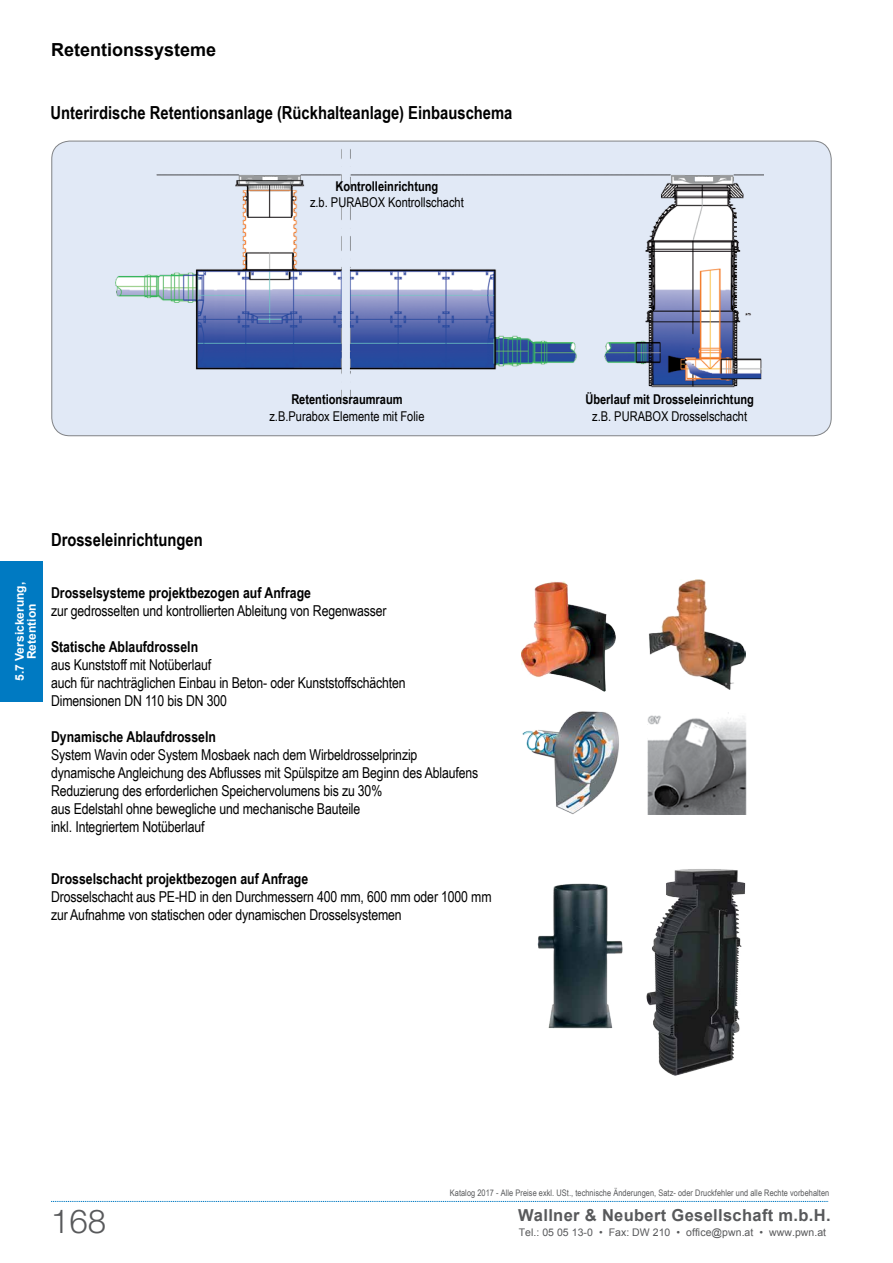
<style>
.page{position:relative;width:893px;height:1263px;background:#fff}
.page>*{position:absolute;margin:0;border:0;box-sizing:border-box;transform-origin:0 0}
.t1{font:300 33px "Helvetica Neue LT Std";color:#58595b}
.t2{font:700 18px "Arial Narrow";color:#000}
.t3{font:700 18px "Arial";color:#000}
.t4{font:700 16.5px "Arial";letter-spacing:.02em;color:#58595b}
.t5{font:15px/18px "Arial Narrow";letter-spacing:-.01em;color:#000}
.t6{font:700 15px "Arial Narrow";color:#000}
.t7{font:13.5px "Arial Narrow";color:#000}
.t8{font:700 13.5px "Arial Narrow";color:#000}
.t9{font:700 12px/12px "Arial";color:#fff;text-align:center}
.t10{font:10.5px "Arial";letter-spacing:.005em;color:#58595b}
.t11{font:9px "Arial Narrow";letter-spacing:.005em;color:#58595b}
</style>
<div class="page">
<div style="left:0;top:561px;width:43px;height:141px;background:#007ac2"></div>
<svg style="left:51px;top:1201px;width:777px;height:1px"></svg>
<div style="left:52px;top:141px;width:779px;height:295px;background:#e1e9f6;border-radius:18px"></div>
<img style="left:648px;top:712px;width:99px;height:103px">
<img style="left:521px;top:581px;width:95px;height:110px">
<img style="left:648px;top:579px;width:97px;height:110px">
<img style="left:522px;top:711px;width:97px;height:103px">
<img style="left:537px;top:883px;width:86px;height:146px">
<img style="left:646px;top:869px;width:100px;height:207px">
<img style="left:116px;top:149px;width:648px;height:251px">
<p class="t3" style="left:51px;top:37px;width:167px">Retentionssysteme</p>
<p class="t2" style="left:51px;top:99px;width:463px">Unterirdische Retentionsanlage (Rückhalteanlage) Einbauschema</p>
<p class="t8" style="left:336px;top:176px;width:104px">Kontrolleinrichtung</p>
<p class="t7" style="left:310px;top:193px;width:155px">z.b. PURABOX Kontrollschacht</p>
<p class="t8" style="left:291px;top:389px;width:113px">Retentionsraumraum</p>
<p class="t7" style="left:269px;top:406px;width:157px">z.B.Purabox Elemente mit Folie</p>
<p class="t9" style="left:14px;top:681px;width:100px;rotate:-90deg">5.7 Versickerung,<br>Retention</p>
<p class="t2" style="left:51px;top:526px;width:153px">Drosseleinrichtungen</p>
<p class="t6" style="left:51px;top:581px;width:261px">Drosselsysteme projektbezogen auf Anfrage</p>
<p class="t5" style="left:51px;top:601px;width:337px">zur gedrosselten und kontrollierten Ableitung von Regenwasser</p>
<p class="t6" style="left:51px;top:635px;width:149px">Statische Ablaufdrosseln</p>
<p class="t5" style="left:51px;top:655px;width:356px">aus Kunststoff mit Notüberlauf<br>auch für nachträglichen Einbau in Beton- oder Kunststoffschächten<br>Dimensionen DN 110 bis DN 300</p>
<p class="t6" style="left:51px;top:725px;width:166px">Dynamische Ablaufdrosseln</p>
<p class="t5" style="left:51px;top:745px;width:429px">System Wavin oder System Mosbaek nach dem Wirbeldrosselprinzip dynamische Angleichung des Abflusses mit Spülspitze am Beginn des Ablaufens Reduzierung des erforderlichen Speichervolumens bis zu 30%<br>aus Edelstahl ohne bewegliche und mechanische Bauteile<br>inkl. Integriertem Notüberlauf</p>
<p class="t6" style="left:51px;top:867px;width:259px">Drosselschacht projektbezogen auf Anfrage</p>
<p class="t5" style="left:51px;top:887px;width:442px">Drosselschacht aus PE-HD in den Durchmessern 400 mm, 600 mm oder 1000 mm zur Aufnahme von statischen oder dynamischen Drosselsystemen</p>
<p class="t8" style="left:585px;top:389px;width:170px">Überlauf mit Drosseleinrichtung</p>
<p class="t7" style="left:592px;top:406px;width:157px">z.B. PURABOX Drosselschacht</p>
<h1 class="t1" style="left:51px;top:1200px;width:57px">168</h1>
<p class="t11" style="left:450px;top:1186px;width:381px">Katalog 2017 - Alle Preise exkl. USt., technische Änderungen, Satz- oder Druckfehler und alle Rechte vorbehalten</p>
<p class="t4" style="left:518px;top:1204px;width:314px">Wallner &amp; Neubert Gesellschaft m.b.H.</p>
<p class="t10" style="left:519px;top:1225px;width:309px">Tel.: 05 05 13-0 • Fax: DW 210 • office@pwn.at • www.pwn.at</p>
</div>
